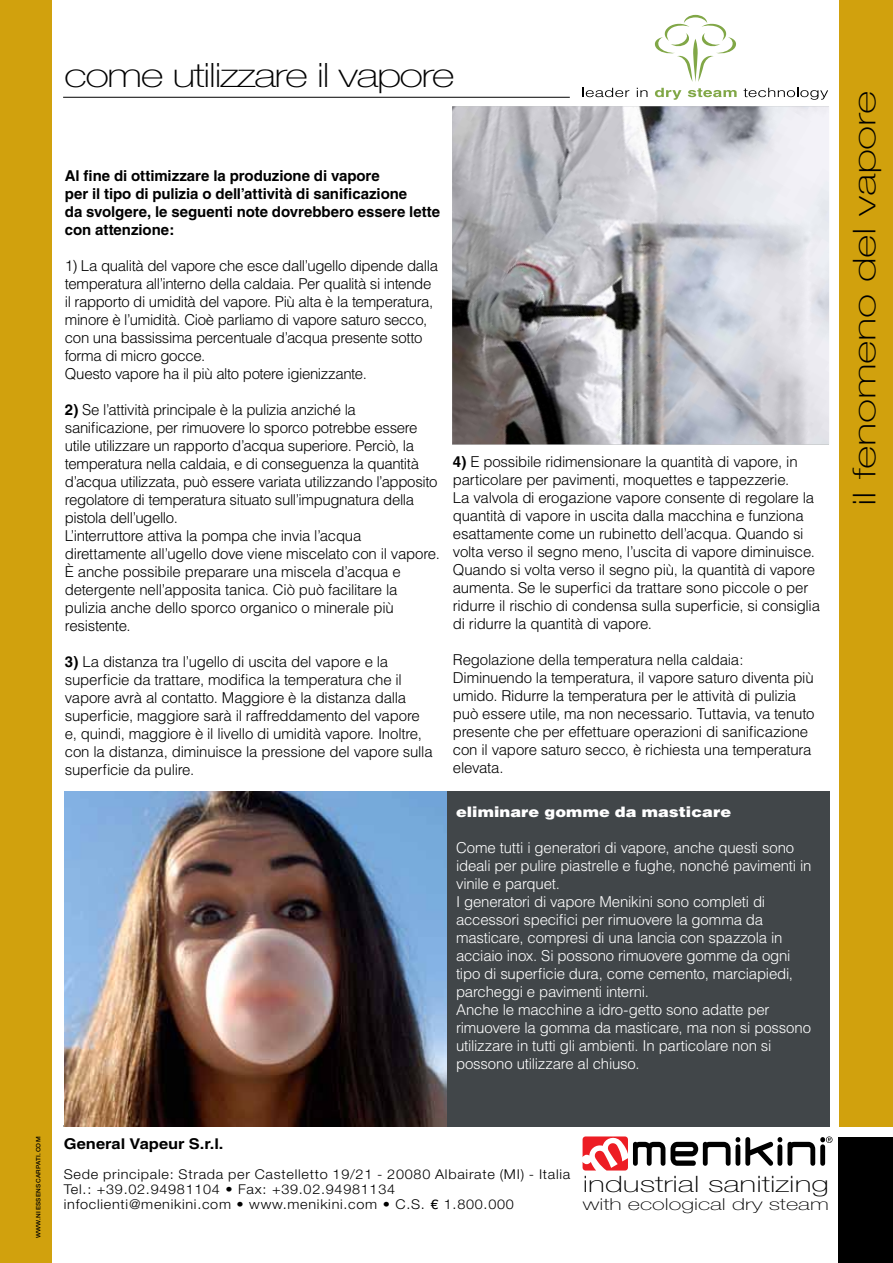
<style>
.page{position:relative;width:893px;height:1263px;background:#fff}
.page>*{position:absolute;margin:0;border:0;box-sizing:border-box;transform-origin:0 0}
.t1{font:100 33.6px "Helvetica Neue";letter-spacing:-.04em;color:#000;scale:1.31 1}
.t2{font:100 31.5px "Helvetica Neue";letter-spacing:-.01em;color:#000;scale:1.43 1}
.t3{font:100 22.65px "Helvetica Neue";color:#000;scale:1.43 1}
.t4{font:100 16.5px "Helvetica Neue";color:#000;scale:1.43 1}
.t5{font:300 15px/18px "Helvetica";letter-spacing:-.02em;color:#000}
.t6{font:300 15px/18px "Helvetica";letter-spacing:-.015em;color:#fff}
.t7{font:700 15px/18px "Helvetica";letter-spacing:-.005em;color:#000}
.t8{font:700 14.85px "Helvetica";color:#000;scale:1.11 1}
.t9{font:900 14.4px "Helvetica";letter-spacing:.005em;color:#fff;scale:1.12 1}
.t10{font:300 13.5px/15px "Helvetica Neue";letter-spacing:.05em;color:#000;scale:1.07 1}
.t11{font:500 6px "Helvetica Neue";letter-spacing:.05em;color:#000;scale:1.07 1}
.s1{font-weight:700}
.s2{font-family:"Helvetica";font-weight:400}
</style>
<div class="page">
<div style="left:839px;top:0;width:54px;height:1126px;background:#d1a10d"></div>
<div style="left:0;top:0;width:52px;height:1263px;background:#d1a10d"></div>
<div style="left:839px;top:1137px;width:54px;height:126px;background:#000"></div>
<hr style="left:63px;top:97px;width:507px;height:1px;background:#000">
<hr style="left:63px;top:1126px;width:765px;height:1px;background:#000">
<div style="left:65px;top:792px;width:764px;height:335px;background:#414649"></div>
<img style="left:65px;top:792px;width:381px;height:335px">
<img style="left:452px;top:106px;width:377px;height:338px">
<svg style="left:583px;top:88px;width:46px;height:9px"></svg>
<svg style="left:637px;top:88px;width:10px;height:9px"></svg>
<svg style="left:655px;top:88px;width:26px;height:12px"></svg>
<svg style="left:688px;top:88px;width:49px;height:9px"></svg>
<svg style="left:744px;top:88px;width:84px;height:12px"></svg>
<svg style="left:654px;top:15px;width:82px;height:67px"></svg>
<svg style="left:583px;top:1136px;width:249px;height:34px"></svg>
<h1 class="t1" style="left:64px;top:55px;width:300px">come utilizzare il vapore</h1>
<p class="t7" style="left:65px;top:166px;width:377px">Al fine di ottimizzare la produzione di vapore<br>per il tipo di pulizia o dell’attività di sanificazione<br>da svolgere, le seguenti note dovrebbero essere lette con attenzione:</p>
<p class="t5" style="left:65px;top:256px;width:375px">1) La qualità del vapore che esce dall’ugello dipende dalla temperatura all’interno della caldaia. Per qualità si intende il rapporto di umidità del vapore. Più alta è la temperatura, minore è l’umidità. Cioè parliamo di vapore saturo secco, con una bassissima percentuale d’acqua presente sotto forma di micro gocce.<br>Questo vapore ha il più alto potere igienizzante.</p>
<p class="t5" style="left:65px;top:400px;width:377px"><span class="s1">2)</span> Se l’attività principale è la pulizia anziché la sanificazione, per rimuovere lo sporco potrebbe essere utile utilizzare un rapporto d’acqua superiore. Perciò, la temperatura nella caldaia, e di conseguenza la quantità d’acqua utilizzata, può essere variata utilizzando l’apposito regolatore di temperatura situato sull’impugnatura della pistola dell’ugello.<br>L’interruttore attiva la pompa che invia l’acqua direttamente all’ugello dove viene miscelato con il vapore.<br>È anche possibile preparare una miscela d’acqua e detergente nell’apposita tanica. Ciò può facilitare la pulizia anche dello sporco organico o minerale più resistente.</p>
<p class="t5" style="left:65px;top:652px;width:369px"><span class="s1">3)</span> La distanza tra l’ugello di uscita del vapore e la superficie da trattare, modifica la temperatura che il vapore avrà al contatto. Maggiore è la distanza dalla superficie, maggiore sarà il raffreddamento del vapore e, quindi, maggiore è il livello di umidità vapore. Inoltre, con la distanza, diminuisce la pressione del vapore sulla superficie da pulire.</p>
<p class="t5" style="left:453px;top:452px;width:369px"><span class="s1">4)</span> E possibile ridimensionare la quantità di vapore, in particolare per pavimenti, moquettes e tappezzerie.<br>La valvola di erogazione vapore consente di regolare la quantità di vapore in uscita dalla macchina e funziona esattamente come un rubinetto dell’acqua. Quando si volta verso il segno meno, l’uscita di vapore diminuisce.<br>Quando si volta verso il segno più, la quantità di vapore aumenta. Se le superfici da trattare sono piccole o per ridurre il rischio di condensa sulla superficie, si consiglia di ridurre la quantità di vapore.</p>
<p class="t5" style="left:453px;top:650px;width:363px">Regolazione della temperatura nella caldaia:<br>Diminuendo la temperatura, il vapore saturo diventa più umido. Ridurre la temperatura per le attività di pulizia può essere utile, ma non necessario. Tuttavia, va tenuto presente che per effettuare operazioni di sanificazione con il vapore saturo secco, è richiesta una temperatura elevata.</p>
<p class="t9" style="left:456px;top:803px;width:247px">eliminare gomme da masticare</p>
<p class="t6" style="left:456px;top:839px;width:357px">Come tutti i generatori di vapore, anche questi sono ideali per pulire piastrelle e fughe, nonché pavimenti in vinile e parquet.<br>I generatori di vapore Menikini sono completi di accessori specifici per rimuovere la gomma da masticare, compresi di una lancia con spazzola in acciaio inox. Si possono rimuovere gomme da ogni tipo di superficie dura, come cemento, marciapiedi, parcheggi e pavimenti interni.<br>Anche le macchine a idro-getto sono adatte per rimuovere la gomma da masticare, ma non si possono utilizzare in tutti gli ambienti. In particolare non si possono utilizzare al chiuso.</p>
<h2 class="t2" style="left:846px;top:506px;width:292px;rotate:-90deg">il fenomeno del vapore</h2>
<p class="t11" style="left:35px;top:1238px;width:97px;rotate:-90deg">WWW.NIESSENSCARPATI.COM</p>
<p class="t8" style="left:64px;top:1135px;width:145px">General Vapeur S.r.l.</p>
<p class="t10" style="left:64px;top:1167px;width:475px">Sede principale: Strada per Castelletto 19/21 - 20080 Albairate (MI) - Italia<br>Tel.: +39.02.94981104 • Fax: +39.02.94981134<br>infoclienti@menikini.com • www.menikini.com • C.S. <span class="s2">€</span> 1.800.000</p>
<h3 class="t3" style="left:583px;top:1171px;width:173px">industrial sanitizing</h3>
<p class="t4" style="left:583px;top:1194px;width:173px">with ecological dry steam</p>
</div>
